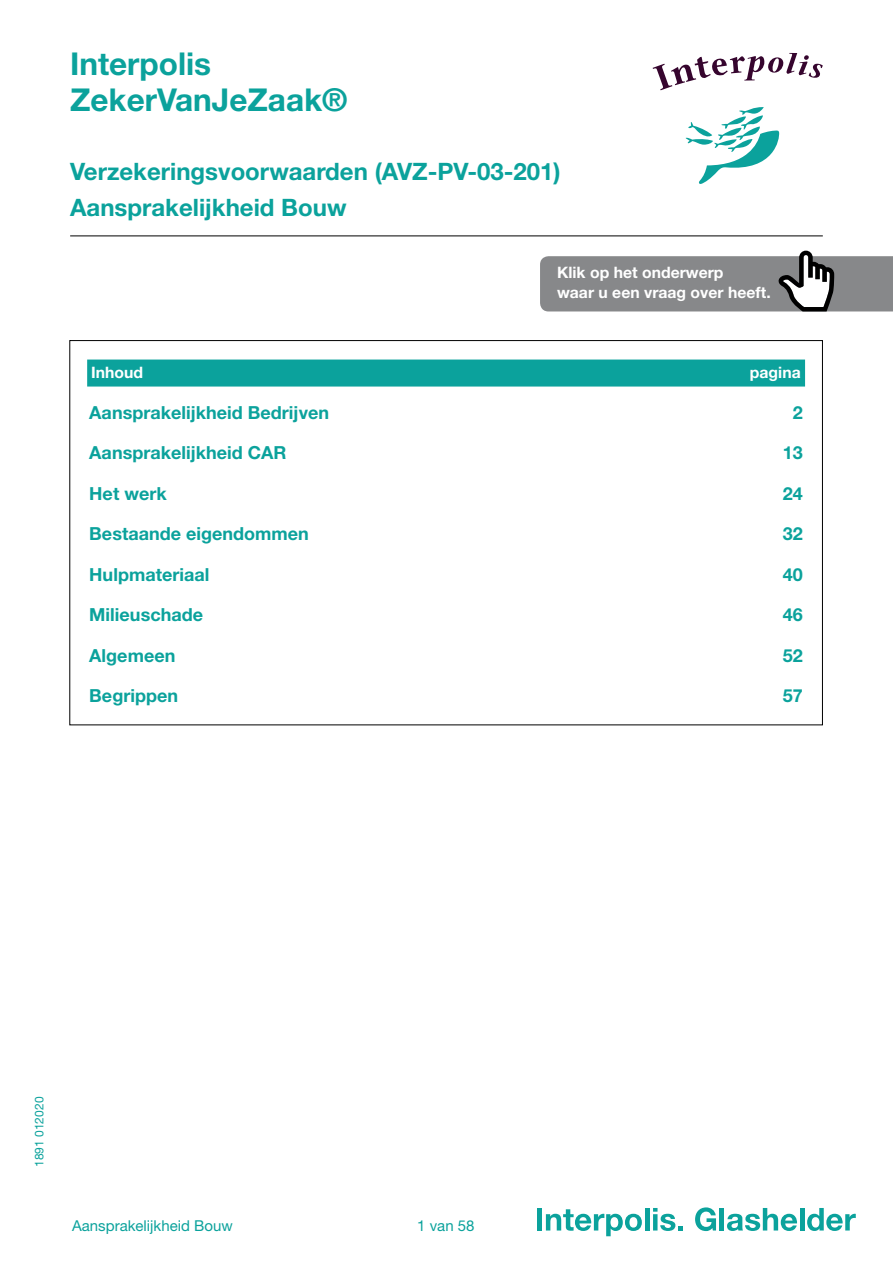
<style>
.page{position:relative;width:893px;height:1263px;background:#fff}
.page>*{position:absolute;margin:0;border:0;box-sizing:border-box;transform-origin:0 0}
.t1{font:700 31.5px/36px "Helvetica Neue LT Std";color:#0ba29c}
.t2{font:700 24px/36px "Helvetica Neue LT Std";color:#0ba29c}
.t3{font:700 18px "Helvetica Neue LT Std";color:#0ba29c}
.t4{font:700 15.75px/20.2px "Helvetica Neue LT Std";color:#fff}
.t5{font:15px "Helvetica Neue LT Std";color:#0ba29c}
.t6{font:12px "Helvetica Neue LT Std";color:#0ba29c}
</style>
<div class="page">
<hr style="left:70px;top:236px;width:753px;height:1px;background:#000">
<div style="left:537px;top:1208px;width:5px;height:22px;background:#0ba29c"></div>
<svg style="left:546px;top:1209px;width:96px;height:27px"></svg>
<hr style="left:645px;top:1208px;width:4px;height:22px;background:#0ba29c">
<svg style="left:653px;top:1208px;width:30px;height:23px"></svg>
<svg style="left:695px;top:1207px;width:21px;height:24px"></svg>
<hr style="left:720px;top:1208px;width:4px;height:22px;background:#0ba29c">
<svg style="left:727px;top:1208px;width:70px;height:23px"></svg>
<hr style="left:800px;top:1208px;width:4px;height:22px;background:#0ba29c">
<svg style="left:807px;top:1208px;width:49px;height:23px"></svg>
<svg style="left:540px;top:251px;width:353px;height:60px;background:#909193"></svg>
<div style="left:87px;top:360px;width:718px;height:27px;background:#0ba29c"></div>
<svg style="left:653px;top:53px;width:170px;height:37px"></svg>
<svg style="left:685px;top:107px;width:95px;height:77px"></svg>
<h1 class="t1" style="left:70px;top:46px;width:279px">Interpolis<br>ZekerVanJeZaak®</h1>
<h2 class="t2" style="left:70px;top:153px;width:492px">Verzekeringsvoorwaarden (AVZ-PV-03-201)<br>Aansprakelijkheid Bouw</h2>
<p class="t4" style="left:557px;top:262px;width:215px">Klik op het onderwerp<br>waar u een vraag over heeft.</p>
<p class="t4" style="left:91px;top:362px;width:53px">Inhoud</p>
<p class="t4" style="left:750px;top:362px;width:52px">pagina</p>
<p class="t3" style="left:89px;top:401px;width:241px">Aansprakelijkheid Bedrijven</p>
<p class="t3" style="left:793px;top:401px;width:12px">2</p>
<p class="t3" style="left:89px;top:441px;width:199px">Aansprakelijkheid CAR</p>
<p class="t3" style="left:783px;top:441px;width:22px">13</p>
<p class="t3" style="left:89px;top:482px;width:79px">Het werk</p>
<p class="t3" style="left:783px;top:482px;width:22px">24</p>
<p class="t3" style="left:89px;top:522px;width:221px">Bestaande eigendommen</p>
<p class="t3" style="left:783px;top:522px;width:22px">32</p>
<p class="t3" style="left:89px;top:563px;width:122px">Hulpmateriaal</p>
<p class="t3" style="left:783px;top:563px;width:22px">40</p>
<p class="t3" style="left:89px;top:603px;width:115px">Milieuschade</p>
<p class="t3" style="left:783px;top:603px;width:22px">46</p>
<p class="t3" style="left:89px;top:644px;width:88px">Algemeen</p>
<p class="t3" style="left:783px;top:644px;width:22px">52</p>
<p class="t3" style="left:89px;top:684px;width:90px">Begrippen</p>
<p class="t3" style="left:783px;top:684px;width:22px">57</p>
<p class="t6" style="left:32px;top:1167px;width:72px;rotate:-90deg">1891 012020</p>
<p class="t5" style="left:72px;top:1216px;width:162px">Aansprakelijkheid Bouw</p>
<p class="t5" style="left:417px;top:1217px;width:59px">1 van 58</p>
</div>
